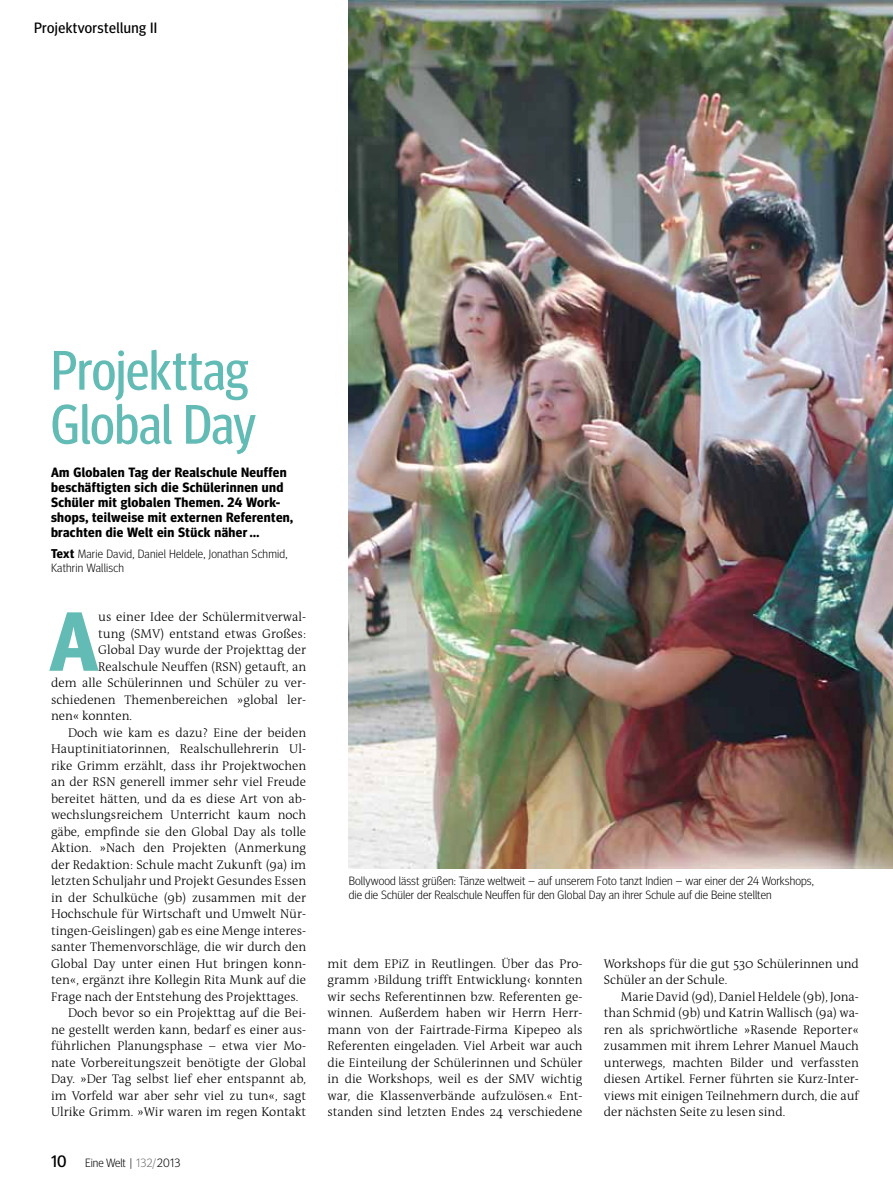
<style>
.page{position:relative;width:893px;height:1191px;background:#fff}
.page>*{position:absolute;margin:0;border:0;box-sizing:border-box;transform-origin:0 0}
.t1{font:700 83.7px "Meta Headline";color:#63bbb5}
.t2{font:55.5px/54px "Meta Headline Cond";color:#63bbb5}
.t3{font:15px "Meta Headline";letter-spacing:.03em;color:#000}
.t4{font:700 13.5px/15px "Meta Headline";letter-spacing:.03em;color:#000}
.t5{font:300 12.75px/16.5px "The Antiqua B3";color:#000;text-align:justify}
.t6{font:300 12px/13.5px "Meta Headline";letter-spacing:.01em;color:#000}
.s1{font-weight:700;font-size:12.75px}
.s2{font-weight:400;font-size:16.5px}
.s3{color:#707172}
</style>
<div class="page">
<img style="left:349px;top:0;width:544px;height:869px">
<p class="t3" style="left:34px;top:19px;width:125px">Projektvorstellung II</p>
<h2 class="t2" style="left:51px;top:342px;width:206px">Projekttag<br>Global Day</h2>
<p class="t4" style="left:51px;top:465px;width:244px">Am Globalen Tag der Realschule Neuffen beschäftigten sich die Schülerinnen und Schüler mit globalen Themen. 24 Work&shy;shops, teilweise mit externen Referenten, brachten die Welt ein Stück näher ...</p>
<p class="t6" style="left:51px;top:547px;width:238px"><span class="s1">Text</span> Marie David, Daniel Heldele, Jonathan Schmid,<br>Kathrin Wallisch</p>
<h1 class="t1" style="left:50px;top:592px;width:50px">A</h1>
<p class="t5" style="left:98px;top:609px;width:209px">us einer Idee der Schülermitverwal-</p>
<p class="t5" style="left:98px;top:626px;width:209px">tung (SMV) entstand etwas Großes:</p>
<p class="t5" style="left:98px;top:642px;width:209px">Global Day wurde der Projekttag der</p>
<p class="t5" style="left:98px;top:659px;width:209px">Realschule Neuffen (RSN) getauft, an</p>
<p class="t5" style="left:51px;top:675px;width:257px">dem alle Schülerinnen und Schüler zu ver-</p>
<p class="t5" style="left:51px;top:692px;width:257px">schiedenen Themenbereichen »global ler-</p>
<p class="t5" style="left:51px;top:708px;width:83px">nen« konnten.</p>
<p class="t5" style="left:68px;top:725px;width:240px">Doch wie kam es dazu? Eine der beiden</p>
<p class="t5" style="left:51px;top:741px;width:257px">Hauptinitiatorinnen, Realschullehrerin Ul-</p>
<p class="t5" style="left:51px;top:758px;width:257px">rike Grimm erzählt, dass ihr Projektwochen</p>
<p class="t5" style="left:51px;top:774px;width:257px">an der RSN generell immer sehr viel Freude</p>
<p class="t5" style="left:51px;top:791px;width:257px">bereitet hätten, und da es diese Art von ab-</p>
<p class="t5" style="left:51px;top:807px;width:257px">wechslungsreichem Unterricht kaum noch</p>
<p class="t5" style="left:51px;top:824px;width:257px">gäbe, empfinde sie den Global Day als tolle</p>
<p class="t5" style="left:51px;top:840px;width:257px">Aktion. »Nach den Projekten (Anmerkung</p>
<p class="t5" style="left:51px;top:857px;width:257px">der Redaktion: Schule macht Zukunft (9a) im</p>
<p class="t5" style="left:51px;top:873px;width:257px">letzten Schuljahr und Projekt Gesundes Essen</p>
<p class="t5" style="left:51px;top:889px;width:257px">in der Schulküche (9b) zusammen mit der</p>
<p class="t5" style="left:51px;top:906px;width:257px">Hochschule für Wirtschaft und Umwelt Nür-</p>
<p class="t5" style="left:51px;top:922px;width:257px">tingen-Geislingen) gab es eine Menge interes-</p>
<p class="t5" style="left:51px;top:939px;width:257px">santer Themenvorschläge, die wir durch den</p>
<p class="t5" style="left:51px;top:955px;width:257px">Global Day unter einen Hut bringen konn-</p>
<p class="t5" style="left:51px;top:972px;width:257px">ten«, ergänzt ihre Kollegin Rita Munk auf die</p>
<p class="t5" style="left:51px;top:988px;width:249px">Frage nach der Entstehung des Projekttages.</p>
<p class="t5" style="left:68px;top:1005px;width:240px">Doch bevor so ein Projekttag auf die Bei-</p>
<p class="t5" style="left:51px;top:1021px;width:257px">ne gestellt werden kann, bedarf es einer aus-</p>
<p class="t5" style="left:51px;top:1038px;width:257px">führlichen Planungsphase – etwa vier Mo-</p>
<p class="t5" style="left:51px;top:1054px;width:257px">nate Vorbereitungszeit benötigte der Global</p>
<p class="t5" style="left:51px;top:1071px;width:257px">Day. »Der Tag selbst lief eher entspannt ab,</p>
<p class="t5" style="left:51px;top:1087px;width:257px">im Vorfeld war aber sehr viel zu tun«, sagt</p>
<p class="t5" style="left:51px;top:1104px;width:257px">Ulrike Grimm. »Wir waren im regen Kontakt</p>
<p class="t6" style="left:51px;top:1155px;width:131px"><span class="s2">10</span> Eine Welt | <span class="s3">132/</span>2013</p>
<p class="t6" style="left:349px;top:874px;width:467px">Bollywood lässt grüßen: Tänze weltweit – auf unserem Foto tanzt Indien – war einer der 24 Workshops, die die Schüler der Realschule Neuffen für den Global Day an ihrer Schule auf die Beine stellten</p>
<p class="t5" style="left:327px;top:955px;width:257px">mit dem EPiZ in Reutlingen. Über das Pro&shy;gramm ›Bildung trifft Entwicklung‹ konnten wir sechs Referentinnen bzw. Referenten ge&shy;winnen. Außerdem haben wir Herrn Herr&shy;mann von der Fairtrade-Firma Kipepeo als Referenten eingeladen. Viel Arbeit war auch die Einteilung der Schülerinnen und Schüler in die Workshops, weil es der SMV wichtig war, die Klassenverbände aufzulösen.« Ent&shy;standen sind letzten Endes 24 verschiedene</p>
<p class="t5" style="left:604px;top:955px;width:257px">Workshops für die gut 530 Schülerinnen und<br>Schüler an der Schule.</p>
<p class="t5" style="left:604px;top:988px;width:257px;text-indent:17px">Marie David (9d), Daniel Heldele (9b), Jona&shy;than Schmid (9b) und Katrin Wallisch (9a) wa&shy;ren als sprichwörtliche »Rasende Reporter« zusammen mit ihrem Lehrer Manuel Mauch unterwegs, machten Bilder und verfassten diesen Artikel. Ferner führten sie Kurz-Inter&shy;views mit einigen Teilnehmern durch, die auf der nächsten Seite zu lesen sind.</p>
</div>
